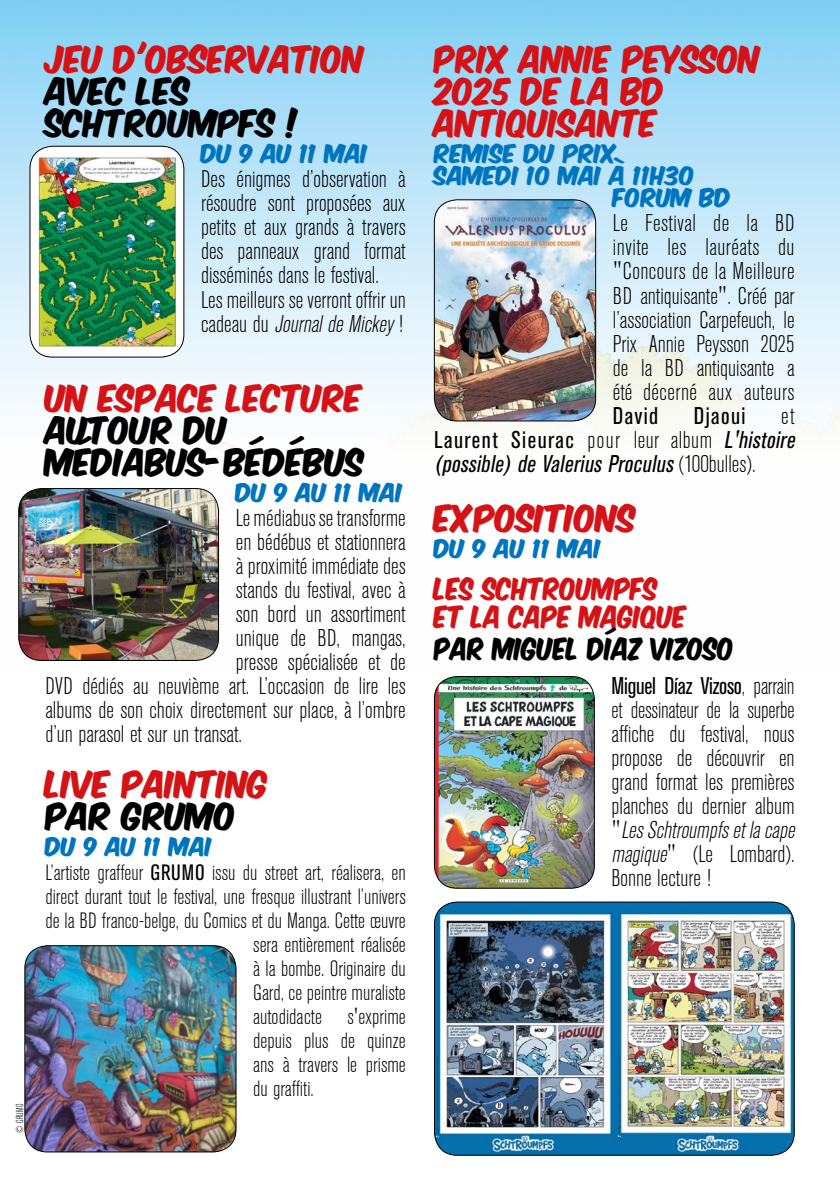
<style>
.page{position:relative;width:840px;height:1191px;background:#fff}
.page>*{position:absolute;margin:0;border:0;box-sizing:border-box;transform-origin:0 0}
.t1{font:32px "Komika Axis";color:#d51317;scale:.96 1}
.t2{font:32px/32px "Komika Axis";color:#000;scale:.96 1}
.t3{font:32px/32px "Komika Axis";color:#d51317;scale:.95 1}
.t4{font:26px/28px "Komika Axis";color:#d51317;scale:.9 1}
.t5{font:26px "Komika Axis";color:#000;scale:.9 1}
.t6{font:300 condensed 24px/24px "Akzidenz Grotesk BE";color:#000}
.t7{font:300 condensed 24px/24px "Akzidenz Grotesk BE";color:#000;scale:.95 1}
.t8{font:italic condensed 24px/24px "Akzidenz Grotesk BE";color:#000}
.t9{font:condensed 24px "Akzidenz Grotesk BE";letter-spacing:.06em;color:#000}
.t10{font:300 condensed 22px "Akzidenz Grotesk BE";color:#000}
.t11{font:22px "Komika Axis";color:#0075bf}
.t12{font:300 condensed 10px "Akzidenz Grotesk BE";letter-spacing:.03em;color:#000;scale:.9 1}
.s1{font-style:italic}
.s2{font-weight:400}
.s3{font-weight:300;font-style:normal}
.s4{font-style:normal}
</style>
<div class="page">
<img style="left:0;top:0;width:839px;height:661px">
<img style="left:30px;top:146px;width:154px;height:211px">
<div style="left:30px;top:146px;width:154px;height:211px;border:1px solid #000;border-radius:23px"></div>
<img style="left:25px;top:945px;width:211px;height:207px">
<div style="left:25px;top:945px;width:211px;height:207px;border:1px solid #000;border-radius:23px"></div>
<img style="left:434px;top:200px;width:161px;height:221px">
<div style="left:434px;top:200px;width:161px;height:221px;border:1px solid #000;border-radius:23px"></div>
<img style="left:19px;top:488px;width:199px;height:172px">
<div style="left:18px;top:488px;width:201px;height:172px;border:1px solid #000;border-radius:23px"></div>
<img style="left:434px;top:902px;width:359px;height:253px">
<div style="left:434px;top:901px;width:360px;height:254px;border:1px solid #000;border-radius:23px"></div>
<img style="left:434px;top:676px;width:160px;height:212px">
<div style="left:434px;top:676px;width:160px;height:212px;border:1px solid #000;border-radius:23px"></div>
<h1 class="t1" style="left:45px;top:44px;width:333px">JEU D'OBSERVATION</h1>
<h1 class="t2" style="left:45px;top:78px;width:265px">AVEC LES<br>SCHTROUMPFS !</h1>
<p class="t11" style="left:201px;top:143px;width:168px">DU 9 AU 11 MAI</p>
<p class="t6" style="left:201px;top:168px;width:206px">Des énigmes d’observation à résoudre sont proposées aux petits et aux grands à travers des panneaux grand format disséminés dans le festival.<br>Les meilleurs se verront offrir un c a d e a u d u <span class="s1">JournaldeMickey</span>!</p>
<p class="t12" style="left:14px;top:1132px;width:34px;rotate:-90deg">© GRUMO</p>
<h1 class="t1" style="left:45px;top:382px;width:332px">UN ESPACE LECTURE</h1>
<h1 class="t2" style="left:45px;top:416px;width:334px">AUTOUR DU<br>MÉDIABUS-BÉDÉBUS</h1>
<p class="t11" style="left:236px;top:481px;width:168px">DU 9 AU 11 MAI</p>
<p class="t6" style="left:236px;top:506px;width:171px">Le médiabus se transforme</p>
<p class="t6" style="left:236px;top:530px;width:171px">en bédébus et stationnera</p>
<p class="t6" style="left:236px;top:554px;width:171px">à proximité immédiate des</p>
<p class="t6" style="left:236px;top:578px;width:171px">stands du festival, avec à</p>
<p class="t6" style="left:236px;top:602px;width:171px">son bord un assortiment</p>
<p class="t6" style="left:236px;top:626px;width:171px">unique de BD, mangas,</p>
<p class="t6" style="left:236px;top:650px;width:171px">presse spécialisée et de</p>
<p class="t6" style="left:45px;top:674px;width:361px">DVD dédiés au neuvième art. L’occasion de lire les</p>
<p class="t6" style="left:45px;top:698px;width:361px">albums de son choix directement sur place, à l’ombre</p>
<p class="t6" style="left:45px;top:722px;width:198px">d’un parasol et sur un transat.</p>
<h1 class="t1" style="left:45px;top:768px;width:234px">LIVE PAINTING</h1>
<h1 class="t2" style="left:45px;top:802px;width:200px">PAR GRUMO</h1>
<p class="t11" style="left:45px;top:835px;width:168px">DU 9 AU 11 MAI</p>
<p class="t10" style="left:45px;top:860px;width:362px">L’artiste graffeur <span class="s2">GRUMO</span> issu du street art, réalisera, en</p>
<p class="t10" style="left:45px;top:884px;width:362px">direct durant tout le festival, une fresque illustrant l’univers</p>
<p class="t10" style="left:45px;top:908px;width:362px">de la BD franco-belge, du Comics et du Manga. Cette œuvre</p>
<p class="t10" style="left:253px;top:932px;width:154px">sera entièrement réalisée</p>
<p class="t10" style="left:253px;top:956px;width:154px">à la bombe. Originaire du</p>
<p class="t10" style="left:253px;top:980px;width:154px">Gard, ce peintre muraliste</p>
<p class="t10" style="left:253px;top:1004px;width:154px">autodidacte s'exprime</p>
<p class="t10" style="left:253px;top:1028px;width:154px">depuis plus de quinze</p>
<p class="t10" style="left:253px;top:1052px;width:154px">ans à travers le prisme</p>
<p class="t10" style="left:253px;top:1076px;width:62px">du graffiti.</p>
<h1 class="t3" style="left:434px;top:46px;width:345px">PRIX ANNIE PEYSSON<br>2025 DE LA BD<br>ANTIQUISANTE</h1>
<p class="t11" style="left:434px;top:143px;width:184px">REMISE DU PRIX</p>
<p class="t11" style="left:434px;top:165px;width:262px">SAMEDI 10 MAI À 11H30</p>
<p class="t11" style="left:612px;top:187px;width:120px">FORUM BD</p>
<p class="t6" style="left:612px;top:212px;width:183px;text-align:justify">Le Festival de la BD invite les lauréats du "Concours de la Meilleure BD antiquisante". Créé par l’association Carpefeuch, le Prix Annie Peysson 2025 de la BD antiquisante a été décerné aux auteurs</p>
<p class="t9" style="left:612px;top:402px;width:47px">David</p>
<p class="t9" style="left:693px;top:402px;width:53px">Djaoui</p>
<p class="t8" style="left:434px;top:404px;width:366px;text-indent:347px"><span class="s3">et<br></span><span class="s4">Laurent Sieurac</span> <span class="s3">pour leur album</span> L'histoire (possible) de Valerius Proculus<span class="s3">( 10 0 b u l l e s ) .</span></p>
<h1 class="t1" style="left:434px;top:502px;width:212px">EXPOSITIONS</h1>
<p class="t11" style="left:434px;top:537px;width:168px">DU 9 AU 11 MAI</p>
<p class="t4" style="left:434px;top:576px;width:282px">LES SCHTROUMPFS<br>ET LA CAPE MAGIQUE</p>
<p class="t5" style="left:434px;top:635px;width:334px">PAR MIGUEL DÍAZ VIZOSO</p>
<p class="t7" style="left:611px;top:674px;width:199px"><span class="s2">Miguel Díaz Vizoso</span>, parrain et dessinateur de la superbe affiche du festival, nous propose de découvrir en grand format les premières planches du dernier album " <span class="s1">LesSchtroumpfsetlacape magique</span>" (Le Lombard).<br>Bonne lecture !</p>
</div>
